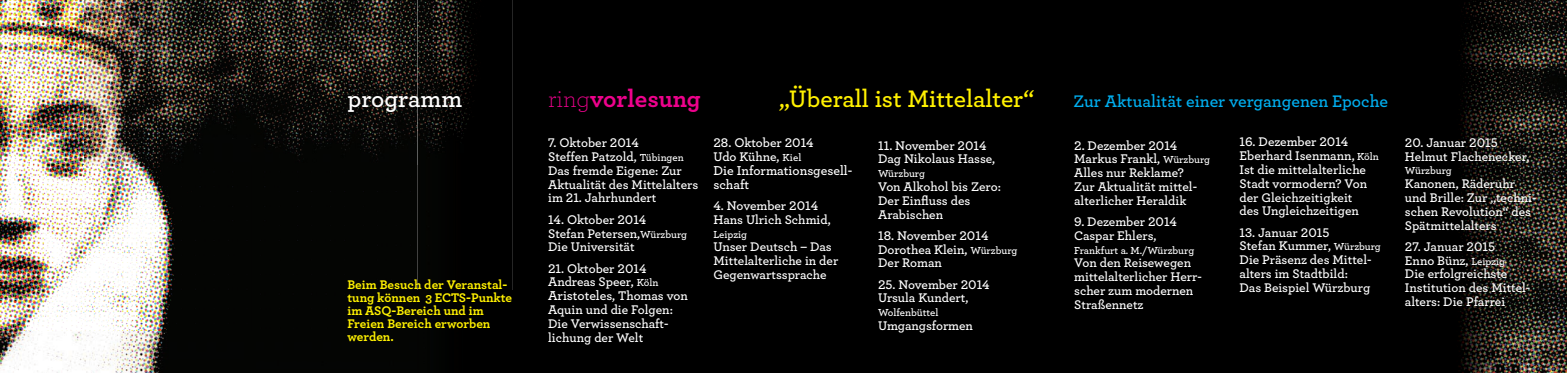
<style>
.page{position:relative;width:1567px;height:373px;background:#fff}
.page>*{position:absolute;margin:0;border:0;box-sizing:border-box;transform-origin:0 0}
.t1{font:25px "Archer Semibold LF";color:#fff101}
.t2{font:700 25px "Archer";color:#ed028c}
.t3{font:25px "Archer Semibold LF";color:#fff}
.t4{font:17.5px "Archer Semibold LF";color:#00aeef}
.t5{font:13.5px/13.8px "Archer Semibold LF";color:#fff}
.t6{font:13.12px/13.8px "Archer Semibold LF";color:#fff}
.t7{font:700 13.12px/13.1px "Archer";color:#fff101}
.t8{font:10.62px "Archer Semibold LF";color:#fff}
.s1{font-family:"Archer Light LF";font-weight:400}
.s2{font-size:10.62px}
.s3{font-size:13.5px}
</style>
<div class="page">
<img style="left:0;top:0;width:1566px;height:372px">
<svg style="left:512px;top:107px;width:15px;height:1px"></svg>
<img style="left:1369px;top:165px;width:153px;height:207px">
<div style="left:417px;top:289px;width:95px;height:83px;background:#000"></div>
<img style="left:347px;top:107px;width:45px;height:1px">
<img style="left:443px;top:107px;width:69px;height:1px">
<h1 class="t3" style="left:347px;top:83px;width:116px">programm</h1>
<p class="t7" style="left:347px;top:276px;width:166px">Beim Besuch der Veranstal&shy;tung können 3 ECTS-Punkte im ASQ-Bereich und im<br>Freien Bereich erworben werden.</p>
<h1 class="t2" style="left:548px;top:79px;width:154px"><span class="s1">ring</span>vorlesung</h1>
<h1 class="t1" style="left:779px;top:83px;width:256px">„Überall ist Mittelalter“</h1>
<h2 class="t4" style="left:1073px;top:90px;width:316px">Zur Aktualität einer vergangenen Epoche</h2>
<p class="t6" style="left:548px;top:135px;width:152px">7. Oktober 2014<br>Steffen Patzold, <span class="s2">Tübingen<br></span>Das fremde Eigene: Zur<br>Aktualität des Mittelalters im 21. Jahrhundert</p>
<p class="t6" style="left:548px;top:212px;width:140px">14. Oktober 2014<br>Stefan Petersen,<span class="s2">Würzburg<br></span>Die Universität</p>
<p class="t6" style="left:548px;top:260px;width:141px">21. Oktober 2014<br>Andreas Speer, <span class="s2">Köln<br></span><span class="s3">Aristotele</span>s, Thomas von<br>Aquin und die Folgen:<br>Die Verwissenschaft&shy;lichung der Welt</p>
<p class="t6" style="left:1239px;top:134px;width:141px">16. Dezember 2014<br>Eberhard Isenmann, <span class="s2">Köln<br></span>Ist die mittelalterliche<br>Stadt vormodern? Von der Gleichzeitigkeit<br>des Ungleichzeitigen</p>
<p class="t6" style="left:1239px;top:224px;width:143px">13. Januar 2015<br>Stefan Kummer, <span class="s2">Würzburg<br></span>Die Präsenz des Mittel&shy;alters im Stadtbild:<br>Das Beispiel Würzburg</p>
<p class="t6" style="left:713px;top:135px;width:102px">28. Oktober 2014<br>Udo Kühne, <span class="s2">Kiel</span></p>
<p class="t5" style="left:713px;top:163px;width:140px">Die Informationsgesell&shy;schaft</p>
<p class="t6" style="left:713px;top:198px;width:119px">4. November 2014<br>Hans Ulrich Schmid,</p>
<p class="t8" style="left:713px;top:227px;width:35px">Leipzig</p>
<p class="t6" style="left:713px;top:239px;width:126px">Unser Deutsch – Das<br>Mittelalterliche in der<br>Gegenwartssprache</p>
<p class="t6" style="left:1074px;top:138px;width:137px">2. Dezember 2014<br>Markus Frankl, <span class="s2">Würzburg<br></span>Alles nur Reklame?<br>Zur Aktualität mittel&shy;alterlicher Heraldik</p>
<p class="t6" style="left:1074px;top:214px;width:104px">9. Dezember 2014<br>Caspar Ehlers,</p>
<p class="t8" style="left:1074px;top:243px;width:122px">Frankfurt a. M./Würzburg</p>
<p class="t6" style="left:1074px;top:255px;width:129px">Von den Reisewegen mittelalterlicher Herr&shy;scher zum modernen<br>Straßennetz</p>
<p class="t6" style="left:878px;top:138px;width:119px">11. November 2014<br>Dag Nikolaus Hasse,</p>
<p class="t8" style="left:878px;top:166px;width:48px">Würzburg</p>
<p class="t6" style="left:878px;top:179px;width:124px">Von Alkohol bis Zero:<br>Der Einfluss des<br>Arabischen</p>
<p class="t6" style="left:878px;top:228px;width:141px">18. November 2014<br>Dorothea Klein, <span class="s2">Würzburg<br></span>Der Roman</p>
<p class="t6" style="left:878px;top:276px;width:113px">25. November 2014<br>Ursula Kundert,</p>
<p class="t8" style="left:878px;top:305px;width:62px">Wolfenbüttel</p>
<p class="t6" style="left:878px;top:318px;width:96px">Umgangsformen</p>
<p class="t6" style="left:1404px;top:135px;width:126px">20. Januar 2015<br>Helmut Flachenecker,</p>
<p class="t8" style="left:1404px;top:164px;width:48px">Würzburg</p>
<p class="t6" style="left:1404px;top:176px;width:133px">Kanonen, Räderuhr und Brille: Zur „techni&shy;schen Revolution“ des<br>Spätmittelalters</p>
<p class="t6" style="left:1404px;top:239px;width:127px">27. Januar 2015<br>Enno Bünz, <span class="s2">Leipzig<br></span>Die erfolgreichste<br>Institution des Mittel&shy;alters: Die Pfarrei</p>
</div>
